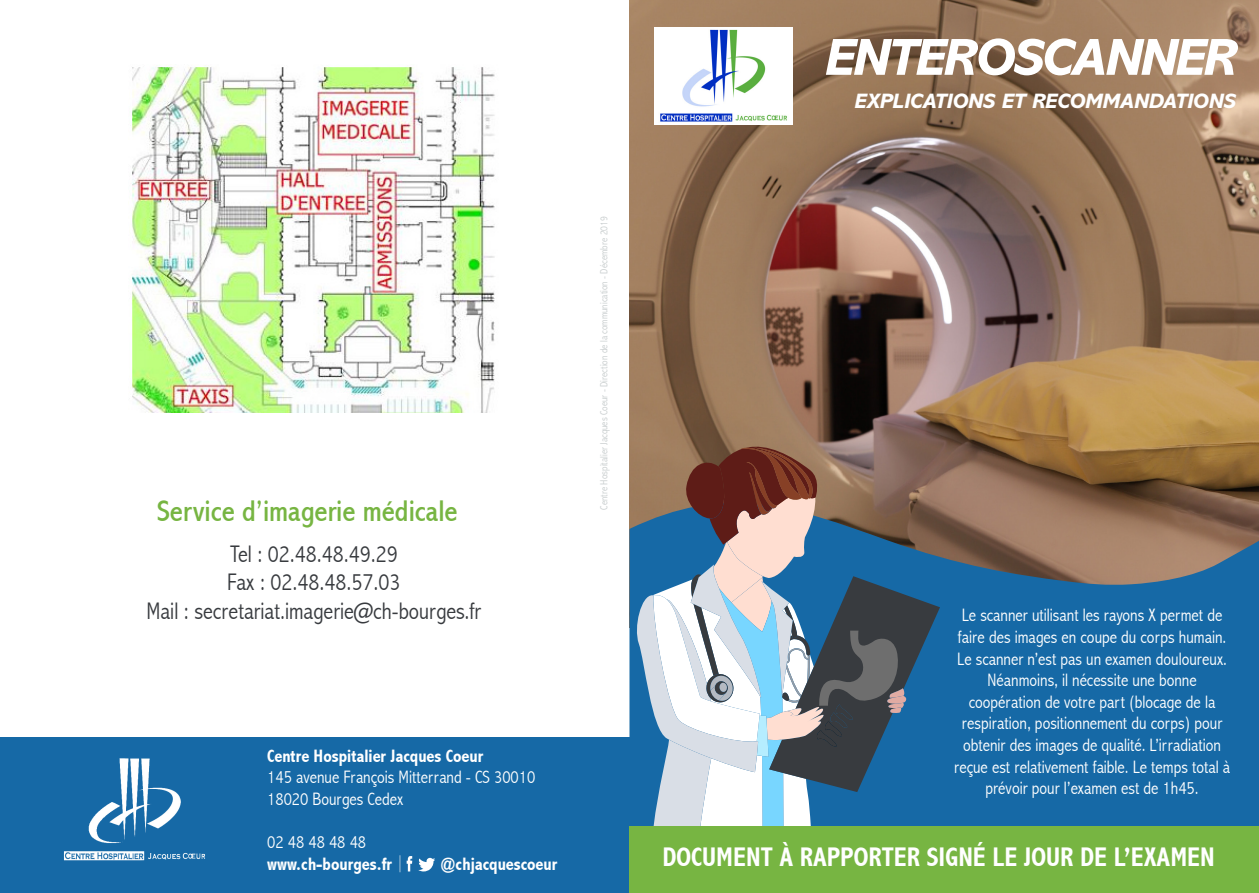
<style>
.page{position:relative;width:1259px;height:893px;background:#fff}
.page>*{position:absolute;margin:0;border:0;box-sizing:border-box;transform-origin:0 0}
.t1{font:italic 800 52.5px "Abadi MT Std";letter-spacing:-.03em;color:#fff}
.t2{font:condensed 30px "Abadi";color:#77b542}
.t3{font:700 condensed 27px "Abadi";color:#fff}
.t4{font:300 condensed 24px "Abadi";color:#383b3f}
.t5{font:italic 800 21px "Abadi MT Std";color:#fff}
.t6{font:300 condensed 18px/21.6px "Abadi";color:#fff}
.t7{font:700 condensed 18px "Abadi";color:#fff}
.t8{font:300 condensed 10.5px "Abadi";color:#c7cccd}
</style>
<div class="page">
<img style="left:629px;top:0;width:630px;height:482px">
<svg style="left:629px;top:482px;width:630px;height:345px;background:#356a90"></svg>
<svg style="left:633px;top:443px;width:307px;height:384px;background:#7b8b9a"></svg>
<img style="left:655px;top:28px;width:138px;height:96px">
<div style="left:0;top:737px;width:649px;height:156px;background:#1669a6"></div>
<img style="left:64px;top:758px;width:141px;height:103px">
<svg style="left:399px;top:855px;width:2px;height:17px"></svg>
<svg style="left:407px;top:856px;width:5px;height:15px"></svg>
<svg style="left:418px;top:858px;width:17px;height:13px"></svg>
<img style="left:132px;top:65px;width:363px;height:348px">
<div style="left:629px;top:827px;width:630px;height:66px;background:#77b542"></div>
<p class="t2" style="left:157px;top:494px;width:302px">Service d’imagerie médicale</p>
<p class="t4" style="left:230px;top:540px;width:169px">Tel : 02.48.48.49.29</p>
<p class="t4" style="left:227px;top:568px;width:175px">Fax : 02.48.48.57.03</p>
<p class="t4" style="left:147px;top:597px;width:336px">Mail : secretariat.imagerie@ch-bourges.fr</p>
<p class="t8" style="left:598px;top:510px;width:295px;rotate:-90deg">Centre Hospitalier Jacques Coeur - Direction de la communication - Décembre 2019</p>
<p class="t7" style="left:267px;top:745px;width:217px">Centre Hospitalier Jacques Coeur</p>
<p class="t6" style="left:267px;top:766px;width:270px">145 avenue François Mitterrand - CS 30010</p>
<p class="t6" style="left:267px;top:788px;width:137px">18020 Bourges Cedex</p>
<p class="t6" style="left:267px;top:831px;width:100px">02 48 48 48 48</p>
<p class="t7" style="left:267px;top:853px;width:126px">www.ch-bourges.fr</p>
<p class="t7" style="left:440px;top:853px;width:118px">@chjacquescoeur</p>
<p class="t1" style="left:824px;top:28px;width:412px">ENTEROSCANNER</p>
<p class="t5" style="left:854px;top:89px;width:382px">EXPLICATIONS ET RECOMMANDATIONS</p>
<p class="t6" style="left:958px;top:605px;width:270px">Le scanner utilisant les rayons X permet de faire des images en coupe du corps humain.</p>
<p class="t6" style="left:954px;top:648px;width:278px;text-align:center">Le scanner n’est pas un examen douloureux.<br>Néanmoins, il nécessite une bonne coopération de votre part (blocage de la respiration, positionnement du corps) pour obtenir des images de qualité. L’irradiation reçue est relativement faible. Le temps total à prévoir pour l’examen est de 1h45.</p>
<p class="t3" style="left:662px;top:842px;width:554px">DOCUMENT À RAPPORTER SIGNÉ LE JOUR DE L’EXAMEN</p>
</div>
